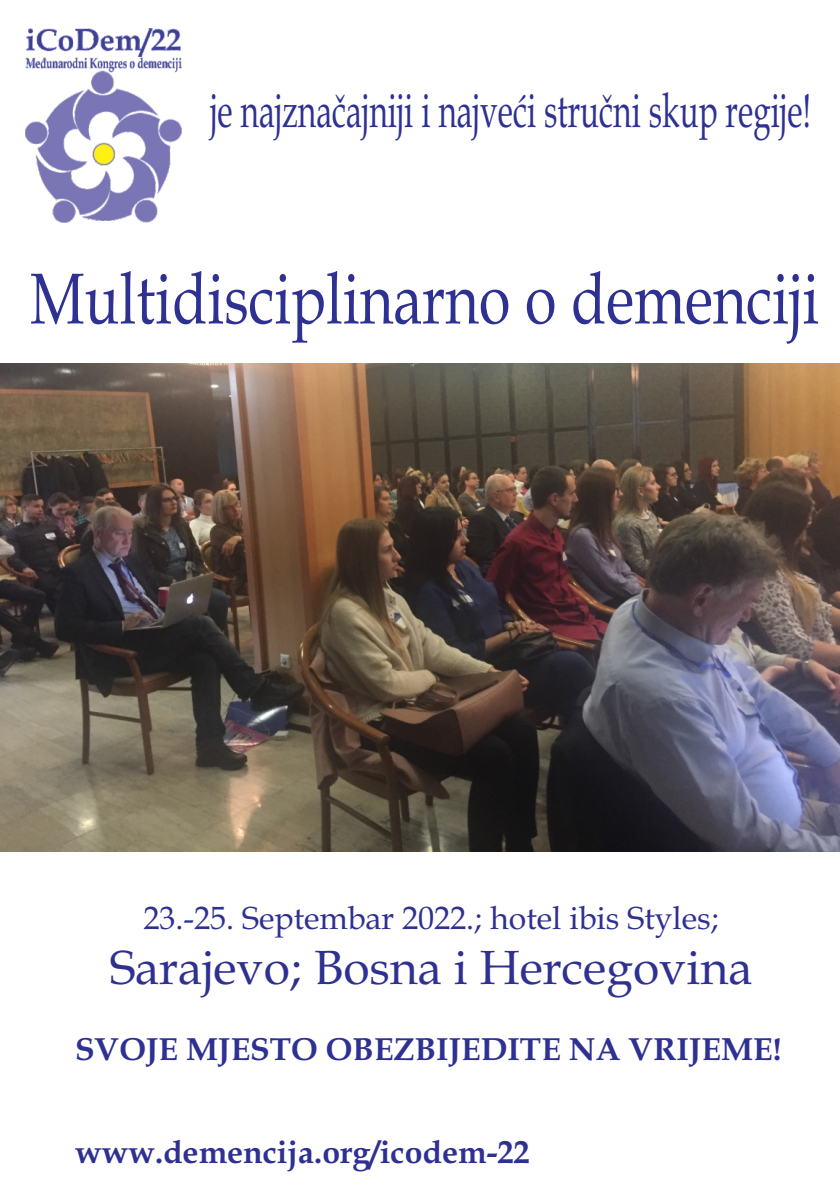
<style>
.page{position:relative;width:840px;height:1191px;background:#fff}
.page>*{position:absolute;margin:0;border:0;box-sizing:border-box;transform-origin:0 0}
.t1{font:72px "Book Antiqua";color:#2e3092;scale:.8 1}
.t2{font:48px "Book Antiqua";color:#2e3092;scale:.66 1}
.t3{font:48px "Book Antiqua";color:#2e3092}
.t4{font:700 32px "Book Antiqua";color:#2e3092}
.t5{font:32px "Book Antiqua";color:#2e3092}
</style>
<div class="page">
<img style="left:0;top:364px;width:839px;height:487px">
<img style="left:26px;top:28px;width:155px;height:194px">
<h2 class="t2" style="left:210px;top:92px;width:911px">je najznačajniji i najveći stručni skup regije!</h2>
<h1 class="t1" style="left:30px;top:271px;width:987px">Multidisciplinarno o demenciji</h1>
<p class="t5" style="left:143px;top:906px;width:576px">23.-25. Septembar 2022.; hotel ibis Styles;</p>
<h2 class="t3" style="left:110px;top:949px;width:643px">Sarajevo; Bosna i Hercegovina</h2>
<p class="t4" style="left:75px;top:1036px;width:707px">SVOJE MJESTO OBEZBIJEDITE NA VRIJEME!</p>
<p class="t4" style="left:75px;top:1139px;width:455px">www.demencija.org/icodem-22</p>
</div>
